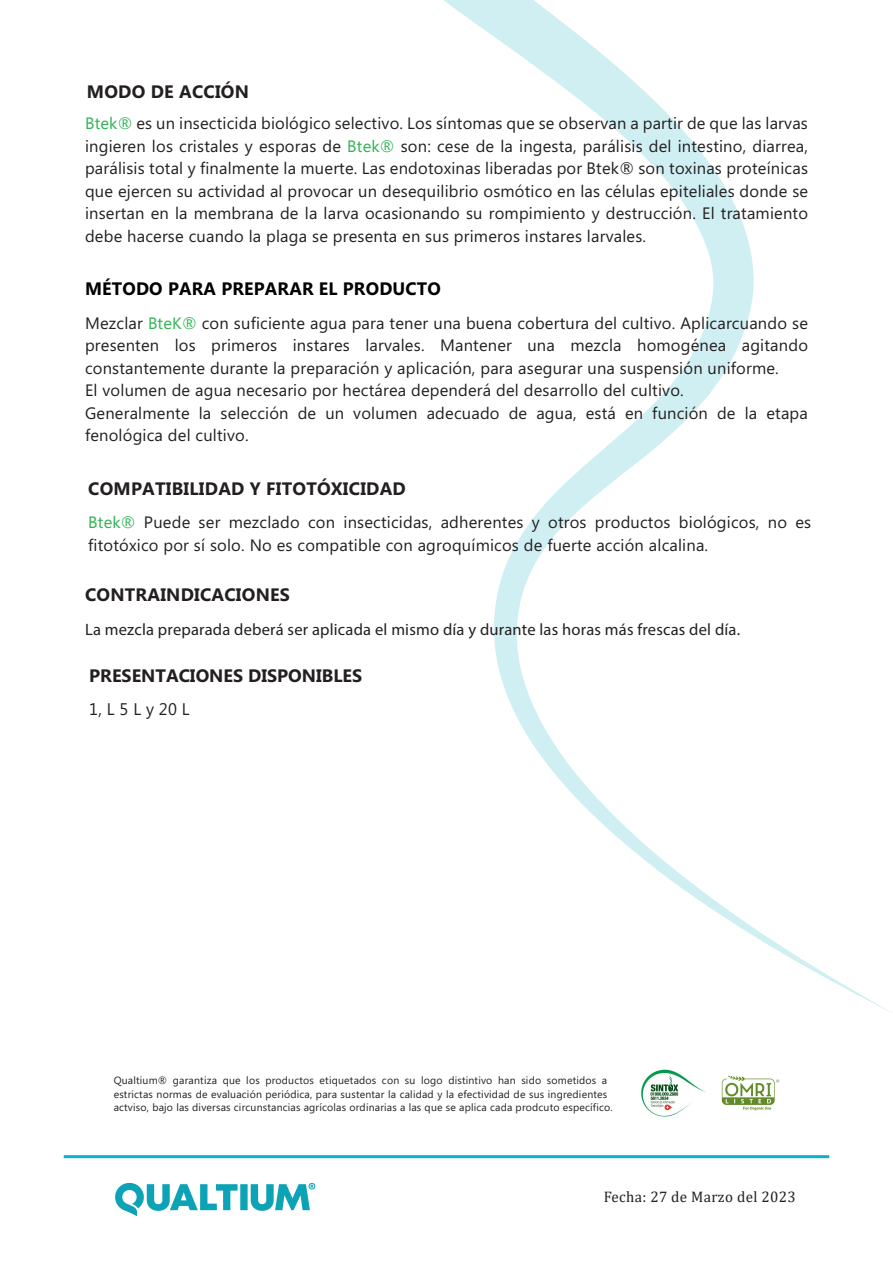
<style>
.page{position:relative;width:893px;height:1263px;background:#fff}
.page>*{position:absolute;margin:0;border:0;box-sizing:border-box;transform-origin:0 0}
.t1{font:700 18px "Microsoft Phags Pa";letter-spacing:.01em;color:#231f20}
.t2{font:700 18px "Microsoft Phags Pa";letter-spacing:.01em;color:#000002}
.t3{font:16.8px "Microsoft Phags Pa";color:#231f20}
.t4{font:16.5px/22.5px "Microsoft Phags Pa";letter-spacing:.01em;color:#231f20}
.t5{font:16.5px "Myriad Pro";letter-spacing:.01em;color:#231f20}
.t6{font:15.3px "Cambria";letter-spacing:.02em;color:#231f20}
.t7{font:10.5px/13.5px "Microsoft Phags Pa";letter-spacing:.015em;color:#231f20}
.s1{color:#2eb353}
</style>
<div class="page">
<svg style="left:444px;top:0;width:448px;height:1013px"></svg>
<hr style="left:64px;top:1155px;width:765px;height:3px;background:#0bb1c5">
<img style="left:115px;top:1182px;width:201px;height:34px">
<img style="left:641px;top:1069px;width:64px;height:48px">
<img style="left:721px;top:1075px;width:58px;height:36px">
<p class="t1" style="left:87px;top:79px;width:164px">MODO DE ACCIÓN</p>
<p class="t4" style="left:85px;top:111px;width:725px;text-align:justify"><span class="s1">Btek®</span> es un insecticida biológico selectivo. Los síntomas que se observan a partir de que las larvas ingieren los cristales y esporas de <span class="s1">Btek®</span> son: cese de la ingesta, parálisis del intestino, diarrea, parálisis total y finalmente la muerte. Las endotoxinas liberadas por Btek® son toxinas proteínicas que ejercen su actividad al provocar un desequilibrio osmótico en las células epiteliales donde se insertan en la membrana de la larva ocasionando su rompimiento y destrucción. El tratamiento debe hacerse cuando la plaga se presenta en sus primeros instares larvales.</p>
<p class="t2" style="left:85px;top:276px;width:357px">MÉTODO PARA PREPARAR EL PRODUCTO</p>
<p class="t4" style="left:85px;top:311px;width:724px">Mezclar <span class="s1">BteK®</span> con suficiente agua para tener una buena cobertura del cultivo. Aplicarcuando se presenten los primeros instares larvales. Mantener una mezcla homogénea agitando constantemente durante la preparación y aplicación, para asegurar una suspensión uniforme.<br>El volumen de agua necesario por hectárea dependerá del desarrollo del cultivo.<br>Generalmente la selección de un volumen adecuado de agua, está en función de la etapa fenológica del cultivo.</p>
<p class="t1" style="left:88px;top:475px;width:319px">COMPATIBILIDAD Y FITOTÓXICIDAD</p>
<p class="t4" style="left:88px;top:510px;width:724px"><span class="s1">Btek®</span> Puede ser mezclado con insecticidas, adherentes y otros productos biológicos, no es fitotóxico por sí solo. No es compatible con agroquímicos de fuerte acción alcalina.</p>
<p class="t1" style="left:85px;top:582px;width:206px">CONTRAINDICACIONES</p>
<p class="t5" style="left:85px;top:619px;width:657px">La mezcla preparada deberá ser aplicada el mismo día y durante las horas más frescas del día.</p>
<p class="t1" style="left:89px;top:663px;width:275px">PRESENTACIONES DISPONIBLES</p>
<p class="t3" style="left:89px;top:698px;width:102px">1, L 5 L y 20 L</p>
<p class="t7" style="left:114px;top:1073px;width:500px">Qualtium® garantiza que los productos etiquetados con su logo distintivo han sido sometidos a estrictas normas de evaluación periódica, para sustentar la calidad y la efectividad de sus ingredientes actviso, bajo las diversas circunstancias agrícolas ordinarias a las que se aplica cada prodcuto específico.</p>
<p class="t6" style="left:604px;top:1188px;width:193px">Fecha: 27 de Marzo del 2023</p>
</div>
